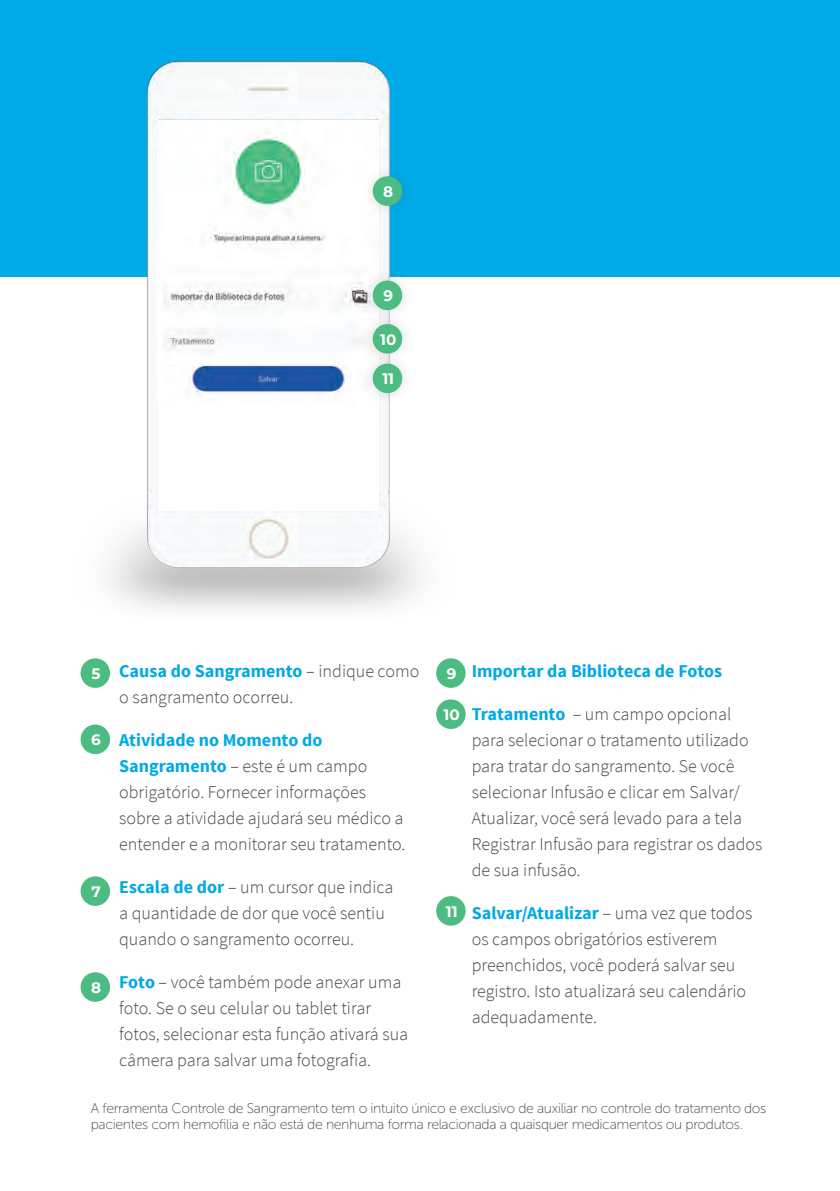
<style>
.page{position:relative;width:840px;height:1191px;background:#fff}
.page>*{position:absolute;margin:0;border:0;box-sizing:border-box;transform-origin:0 0}
.numbered{font:300 18px/26px "Source Sans Pro";color:#484948}
.numbered-2{font:700 18px "Source Sans Pro";color:#00a9e7}
.headerbig{font:700 15.2px "Montserrat";color:#fff}
.t1{font:14px/16px "Museo Sans 100";letter-spacing:-.025em;color:#484948}
.s1{font-weight:700;color:#00a9e7}
</style>
<div class="page">
<div style="left:0;top:0;width:839px;height:277px;background:#00a9e7"></div>
<img style="left:108px;top:60px;width:314px;height:551px">
<img style="left:158px;top:120px;width:220px;height:391px">
<div style="left:360px;top:164px;width:54px;height:54px;background:#484948;opacity:.13"></div>
<div style="left:372px;top:176px;width:30px;height:30px;background:#4dbc82;border-radius:50%"></div>
<div style="left:360px;top:268px;width:54px;height:54px;background:#484948;opacity:.13"></div>
<div style="left:372px;top:280px;width:30px;height:30px;background:#4dbc82;border-radius:50%"></div>
<div style="left:360px;top:312px;width:54px;height:54px;background:#484948;opacity:.13"></div>
<div style="left:372px;top:324px;width:30px;height:30px;background:#4dbc82;border-radius:50%"></div>
<div style="left:360px;top:351px;width:54px;height:54px;background:#484948;opacity:.13"></div>
<div style="left:372px;top:363px;width:30px;height:30px;background:#4dbc82;border-radius:50%"></div>
<div style="left:81px;top:658px;width:29px;height:30px;background:#4dbc82;border-radius:50%"></div>
<div style="left:81px;top:724px;width:29px;height:30px;background:#4dbc82;border-radius:50%"></div>
<div style="left:81px;top:876px;width:29px;height:30px;background:#4dbc82;border-radius:50%"></div>
<div style="left:81px;top:972px;width:29px;height:29px;background:#4dbc82;border-radius:50%"></div>
<div style="left:436px;top:658px;width:29px;height:30px;background:#4dbc82;border-radius:50%"></div>
<div style="left:436px;top:699px;width:29px;height:30px;background:#4dbc82;border-radius:50%"></div>
<div style="left:436px;top:896px;width:29px;height:29px;background:#4dbc82;border-radius:50%"></div>
<p class="headerbig" style="left:383px;top:180px;width:12px">8</p>
<p class="headerbig" style="left:383px;top:285px;width:11px">9</p>
<p class="headerbig" style="left:380px;top:328px;width:18px">10</p>
<p class="headerbig" style="left:382px;top:368px;width:13px">11</p>
<p class="numbered-2" style="left:91px;top:659px;width:7px">.</p>
<p class="numbered" style="left:119px;top:658px;width:301px"><span class="s1">Causa do Sangramento</span> – indique como o sangramento ocorreu.</p>
<p class="numbered-2" style="left:91px;top:728px;width:7px">.</p>
<p class="numbered" style="left:119px;top:727px;width:288px"><span class="s1">Atividade no Momento do Sangramento</span> – este é um campo obrigatório. Fornecer informações sobre a atividade ajudará seu médico a entender e a monitorar seu tratamento.</p>
<p class="numbered-2" style="left:91px;top:875px;width:7px">.</p>
<p class="numbered" style="left:119px;top:874px;width:275px"><span class="s1">Escala de dor</span> – um cursor que indica a quantidade de dor que você sentiu quando o sangramento ocorreu.</p>
<p class="numbered-2" style="left:91px;top:970px;width:7px">.</p>
<p class="numbered" style="left:119px;top:969px;width:290px"><span class="s1">Foto</span> – você também pode anexar uma foto. Se o seu celular ou tablet tirar fotos, selecionar esta função ativará sua câmera para salvar uma fotografia.</p>
<p class="headerbig" style="left:92px;top:662px;width:11px">5</p>
<p class="headerbig" style="left:91px;top:729px;width:11px">6</p>
<p class="headerbig" style="left:91px;top:880px;width:11px">7</p>
<p class="headerbig" style="left:91px;top:976px;width:12px">8</p>
<p class="numbered-2" style="left:443px;top:659px;width:7px">.</p>
<p class="numbered-2" style="left:471px;top:659px;width:252px">Importar da Biblioteca de Fotos</p>
<p class="numbered-2" style="left:443px;top:702px;width:7px">.</p>
<p class="numbered" style="left:471px;top:701px;width:292px"><span class="s1">Tratamento</span> – um campo opcional para selecionar o tratamento utilizado para tratar do sangramento. Se você selecionar Infusão e clicar em Salvar/ Atualizar, você será levado para a tela Registrar Infusão para registrar os dados de sua infusão.</p>
<p class="numbered-2" style="left:443px;top:901px;width:7px">.</p>
<p class="numbered" style="left:471px;top:900px;width:282px"><span class="s1">Salvar/Atualizar</span> – uma vez que todos os campos obrigatórios estiverem preenchidos, você poderá salvar seu registro. Isto atualizará seu calendário adequadamente.</p>
<p class="headerbig" style="left:446px;top:662px;width:11px">9</p>
<p class="headerbig" style="left:443px;top:703px;width:18px">10</p>
<p class="headerbig" style="left:445px;top:900px;width:13px">11</p>
<p class="t1" style="left:91px;top:1100px;width:676px">A ferramenta Controle de Sangramento tem o intuito único e exclusivo de auxiliar no controle do tratamento dos pacientes com hemofilia e não está de nenhuma forma relacionada a quaisquer medicamentos ou produtos.</p>
</div>
